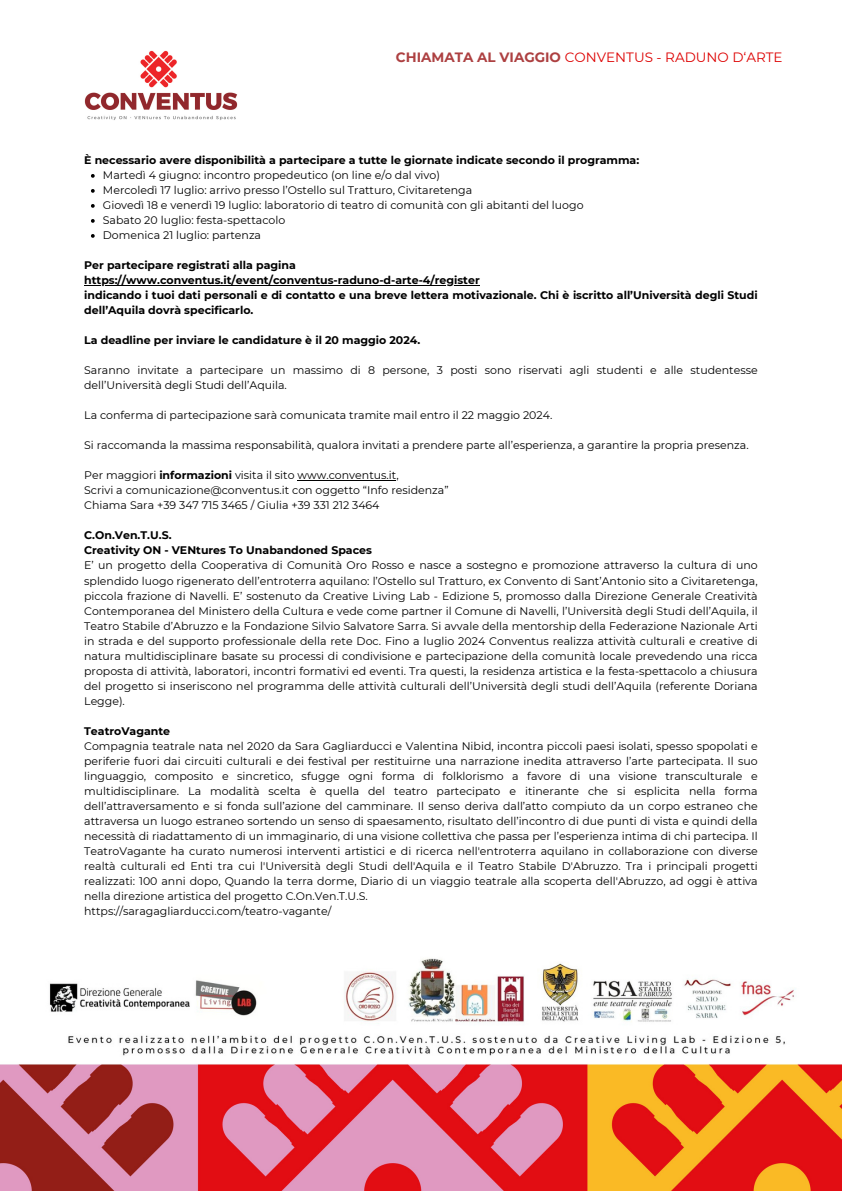
<style>
.page{position:relative;width:842px;height:1191px;background:#fff}
.page>*{position:absolute;margin:0;border:0;box-sizing:border-box;transform-origin:0 0}
.t1{font:13.5px "Montserrat";color:#d00}
.t2{font:11px/15px "Montserrat";color:#000}
.t3{font:700 11px/15px "Montserrat";color:#000}
.s1{font-weight:700;color:#ad4041}
.s2{font-weight:700}
</style>
<div class="page">
<svg style="left:91px;top:174px;width:4px;height:4px"></svg>
<svg style="left:91px;top:189px;width:4px;height:4px"></svg>
<svg style="left:91px;top:204px;width:4px;height:4px"></svg>
<svg style="left:91px;top:219px;width:4px;height:4px"></svg>
<svg style="left:91px;top:234px;width:4px;height:4px"></svg>
<hr style="left:84px;top:285px;width:396px;height:1px;background:#000">
<hr style="left:297px;top:480px;width:99px;height:1px;background:#000">
<img style="left:84px;top:50px;width:153px;height:70px">
<img style="left:0;top:1064px;width:842px;height:126px">
<img style="left:49px;top:958px;width:747px;height:98px">
<p class="t1" style="left:396px;top:49px;width:388px"><span class="s1">CHIAMATA AL VIAGGIO</span> CONVENTUS - RADUNO D‘ARTE</p>
<p class="t3" style="left:84px;top:153px;width:557px">È necessario avere disponibilità a partecipare a tutte le giornate indicate secondo il programma:</p>
<p class="t2" style="left:103px;top:168px;width:482px">Martedì 4 giugno: incontro propedeutico (on line e/o dal vivo)<br>Mercoledì 17 luglio: arrivo presso l’Ostello sul Tratturo, Civitaretenga<br>Giovedì 18 e venerdì 19 luglio: laboratorio di teatro di comunità con gli abitanti del luogo Sabato 20 luglio: festa-spettacolo<br>Domenica 21 luglio: partenza</p>
<p class="t3" style="left:84px;top:258px;width:675px">Per partecipare registrati alla pagina<br>https://www.conventus.it/event/conventus-raduno-d-arte-4/register<br>indicando i tuoi dati personali e di contatto e una breve lettera motivazionale. Chi è iscritto all’Università degli Studi dell’Aquila dovrà specificarlo.</p>
<p class="t3" style="left:84px;top:333px;width:338px">La deadline per inviare le candidature è il 20 maggio 2024.</p>
<p class="t2" style="left:84px;top:363px;width:675px">Saranno invitate a partecipare un massimo di 8 persone, 3 posti sono riservati agli studenti e alle studentesse dell’Università degli Studi dell’Aquila.</p>
<p class="t2" style="left:84px;top:408px;width:470px">La conferma di partecipazione sarà comunicata tramite mail entro il 22 maggio 2024.</p>
<p class="t2" style="left:84px;top:438px;width:666px">Si raccomanda la massima responsabilità, qualora invitati a prendere parte all’esperienza, a garantire la propria presenza.</p>
<p class="t2" style="left:84px;top:468px;width:366px">Per maggiori <span class="s2">informazioni</span> visita il sito www.conventus.it,<br>Scrivi a comunicazione@conventus.it con oggetto “Info residenza”<br>Chiama Sara +39 347 715 3465 / Giulia +39 331 212 3464</p>
<p class="t3" style="left:84px;top:528px;width:289px">C.On.Ven.T.U.S.<br>Creativity ON - VENtures To Unabandoned Spaces</p>
<p class="t2" style="left:84px;top:558px;width:675px;text-align:justify">E’ un progetto della Cooperativa di Comunità Oro Rosso e nasce a sostegno e promozione attraverso la cultura di uno splendido luogo rigenerato dell’entroterra aquilano: l’Ostello sul Tratturo, ex Convento di Sant’Antonio sito a Civitaretenga, piccola frazione di Navelli. E’ sostenuto da Creative Living Lab - Edizione 5, promosso dalla Direzione Generale Creatività Contemporanea del Ministero della Cultura e vede come partner il Comune di Navelli, l’Università degli Studi dell’Aquila, il Teatro Stabile d’Abruzzo e la Fondazione Silvio Salvatore Sarra. Si avvale della mentorship della Federazione Nazionale Arti in strada e del supporto professionale della rete Doc. Fino a luglio 2024 Conventus realizza attività culturali e creative di natura multidisciplinare basate su processi di condivisione e partecipazione della comunità locale prevedendo una ricca proposta di attività, laboratori, incontri formativi ed eventi. Tra questi, la residenza artistica e la festa-spettacolo a chiusura del progetto si inseriscono nel programma delle attività culturali dell’Università degli studi dell’Aquila (referente Doriana Legge).</p>
<p class="t3" style="left:84px;top:723px;width:88px">TeatroVagante</p>
<p class="t2" style="left:84px;top:738px;width:675px">Compagnia teatrale nata nel 2020 da Sara Gagliarducci e Valentina Nibid, incontra piccoli paesi isolati, spesso spopolati e periferie fuori dai circuiti culturali e dei festival per restituirne una narrazione inedita attraverso l’arte partecipata. Il suo linguaggio, composito e sincretico, sfugge ogni forma di folklorismo a favore di una visione transculturale e multidisciplinare. La modalità scelta è quella del teatro partecipato e itinerante che si esplicita nella forma dell’attraversamento e si fonda sull’azione del camminare. Il senso deriva dall’atto compiuto da un corpo estraneo che attraversa un luogo estraneo sortendo un senso di spaesamento, risultato dell’incontro di due punti di vista e quindi della necessità di riadattamento di un immaginario, di una visione collettiva che passa per l’esperienza intima di chi partecipa. Il TeatroVagante ha curato numerosi interventi artistici e di ricerca nell'entroterra aquilano in collaborazione con diverse realtà culturali ed Enti tra cui l'Università degli Studi dell'Aquila e il Teatro Stabile D'Abruzzo. Tra i principali progetti realizzati: 100 anni dopo, Quando la terra dorme, Diario di un viaggio teatrale alla scoperta dell'Abruzzo, ad oggi è attiva nella direzione artistica del progetto C.On.Ven.T.U.S.<br>https://saragagliarducci.com/teatro-vagante/</p>
</div>
